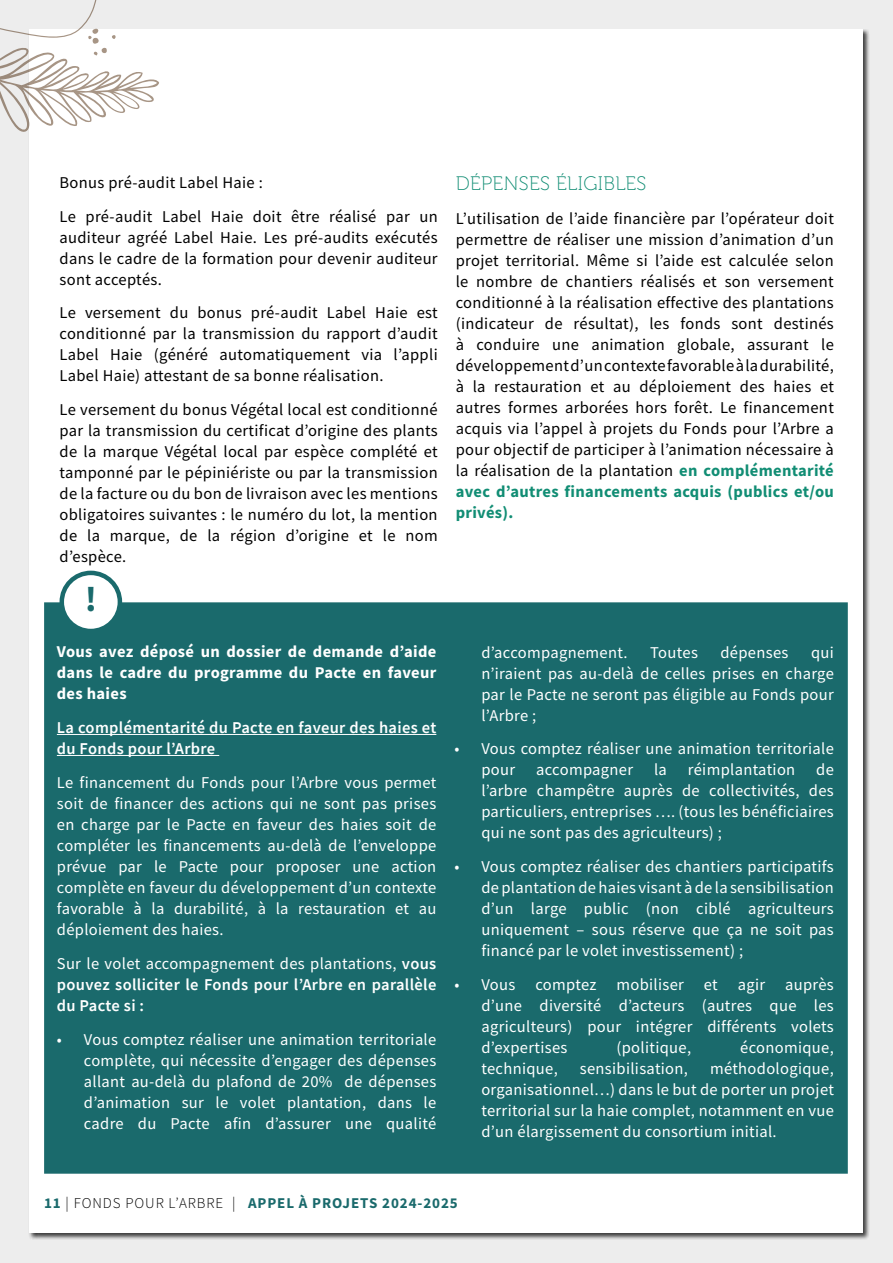
<style>
.page{position:relative;width:893px;height:1263px;background:#ededed}
.page>*{position:absolute;margin:0;border:0;box-sizing:border-box;transform-origin:0 0}
.t1{font:700 36px "Source Sans Pro";color:#1a6a6c}
.t2{font:19.5px "Museo 100";letter-spacing:.02em;color:#118d74}
.t3{font:16.5px/21px "Source Sans Pro";letter-spacing:.02em;color:#fff;text-align:justify}
.t4{font:16.5px/21px "Source Sans Pro";letter-spacing:.02em;color:#000;text-align:justify}
.t5{font:600 16.5px/21px "Source Sans Pro";letter-spacing:.02em;color:#fff}
.t6{font:700 16.5px/21px "Source Sans Pro";letter-spacing:.02em;color:#fff;text-align:justify}
.t7{font:700 15px "Source Sans Pro";letter-spacing:.06em;color:#1a6a6c}
.t8{font:300 15px "Source Sans Pro";letter-spacing:.06em;color:#000}
.s1{font-weight:400}
.s2{font-weight:700;color:#118d74}
.s3{font-weight:300;color:#000}
.s4{font-weight:700;color:#1a6a6c}
</style>
<div class="page">
<div style="left:30px;top:30px;width:833px;height:1203px;background:#fff"></div>
<svg style="left:0;top:0;width:159px;height:134px"></svg>
<div style="left:44px;top:602px;width:804px;height:572px;background:#1a6a6c;border:3px solid #1a6a6c"></div>
<div style="left:62px;top:573px;width:58px;height:58px;background:#fff;border-radius:50%"></div>
<div style="left:60px;top:571px;width:62px;height:62px;border:4px solid #1a6a6c;border-radius:50%"></div>
<hr style="left:57px;top:734px;width:379px;height:1px;background:#fff">
<hr style="left:57px;top:755px;width:162px;height:1px;background:#fff">
<p class="t4" style="left:60px;top:165px;width:380px;line-height:33.8px">Bonus pré-audit Label Haie :<br>Le pré-audit Label Haie doit être réalisé par un</p>
<p class="t4" style="left:60px;top:226px;width:380px">auditeur agréé Label Haie. Les pré-audits exécutés dans le cadre de la formation pour devenir auditeur sont acceptés.</p>
<p class="t4" style="left:60px;top:302px;width:380px">Le versement du bonus pré-audit Label Haie est conditionné par la transmission du rapport d’audit Label Haie (généré automatiquement via l’appli Label Haie) attestant de sa bonne réalisation.</p>
<p class="t4" style="left:60px;top:399px;width:380px">Le versement du bonus Végétal local est conditionné par la transmission du certificat d’origine des plants de la marque Végétal local par espèce complété et tamponné par le pépiniériste ou par la transmission de la facture ou du bon de livraison avec les mentions obligatoires suivantes : le numéro du lot, la mention de la marque, de la région d’origine et le nom d’espèce.</p>
<h1 class="t1" style="left:85px;top:575px;width:14px">!</h1>
<p class="t6" style="left:57px;top:641px;width:381px">Vous avez déposé un dossier de demande d’aide dans le cadre du programme du Pacte en faveur des haies</p>
<p class="t5" style="left:57px;top:717px;width:381px">La complémentarité du Pacte en faveur des haies et du Fonds pour l’Arbre</p>
<p class="t3" style="left:57px;top:772px;width:381px">Le financement du Fonds pour l’Arbre vous permet soit de financer des actions qui ne sont pas prises en charge par le Pacte en faveur des haies soit de compléter les financements au-delà de l’enveloppe prévue par le Pacte pour proposer une action complète en faveur du développement d’un contexte favorable à la durabilité, à la restauration et au déploiement des haies.</p>
<p class="t5" style="left:57px;top:953px;width:381px;text-align:justify"><span class="s1">Sur le volet accompagnement des plantations,</span> vous pouvez solliciter le Fonds pour l’Arbre en parallèle du Pacte si :</p>
<p class="t3" style="left:84px;top:1028px;width:354px;text-indent:-27px">• Vous comptez réaliser une animation territoriale complète, qui nécessite d’engager des dépenses allant au-delà du plafond de 20% de dépenses d’animation sur le volet plantation, dans le cadre du Pacte afin d’assurer une qualité</p>
<p class="t2" style="left:456px;top:173px;width:192px">DÉPENSES ÉLIGIBLES</p>
<p class="t4" style="left:456px;top:208px;width:380px">L’utilisation de l’aide financière par l’opérateur doit permettre de réaliser une mission d’animation d’un projet territorial. Même si l’aide est calculée selon le nombre de chantiers réalisés et son versement conditionné à la réalisation effective des plantations (indicateur de résultat), les fonds sont destinés à conduire une animation globale, assurant le développement d’un contexte favorable à la durabilité, à la restauration et au déploiement des haies et autres formes arborées hors forêt. Le financement acquis via l’appel à projets du Fonds pour l’Arbre a pour objectif de participer à l’animation nécessaire à la réalisation de la plantation <span class="s2">en complémentarité avec d’autres financements acquis (publics et/ou privés).</span></p>
<p class="t3" style="left:481px;top:641px;width:148px">d’accompagnement.</p>
<p class="t3" style="left:650px;top:641px;width:49px">Toutes</p>
<p class="t3" style="left:720px;top:641px;width:70px">dépenses</p>
<p class="t3" style="left:481px;top:641px;width:354px;text-indent:330px">qui n’iraient pas au-delà de celles prises en charge par le Pacte ne seront pas éligible au Fonds pour l’Arbre ;</p>
<p class="t3" style="left:481px;top:738px;width:354px;text-indent:-27px">• Vous comptez réaliser une animation territoriale pour</p>
<p class="t3" style="left:536px;top:759px;width:99px">accompagner</p>
<p class="t3" style="left:654px;top:759px;width:14px">la</p>
<p class="t3" style="left:688px;top:759px;width:109px">réimplantation</p>
<p class="t3" style="left:481px;top:759px;width:354px;text-indent:335px">de l’arbre champêtre auprès de collectivités, des particuliers, entreprises …. (tous les bénéficiaires qui ne sont pas des agriculteurs) ;</p>
<p class="t3" style="left:481px;top:856px;width:354px;text-indent:-27px">• Vous comptez réaliser des chantiers participatifs de plantation de haies visant à de la sensibilisation d’un large public (non ciblé agriculteurs uniquement – sous réserve que ça ne soit pas financé par le volet investissement) ;</p>
<p class="t3" style="left:481px;top:974px;width:354px;text-indent:-27px">• Vous comptez mobiliser et agir auprès d’une diversité d’acteurs (autres que les agriculteurs) pour intégrer différents volets d’expertises</p>
<p class="t3" style="left:616px;top:1037px;width:76px">(politique,</p>
<p class="t3" style="left:740px;top:1037px;width:95px">économique,</p>
<p class="t3" style="left:481px;top:1058px;width:354px;text-indent:229px">méthodologique, organisationnel…) dans le but de porter un projet territorial sur la haie complet, notamment en vue d’un élargissement du consortium initial.</p>
<p class="t3" style="left:481px;top:1058px;width:78px">technique,</p>
<p class="t3" style="left:580px;top:1058px;width:110px">sensibilisation,</p>
<p class="t7" style="left:81px;top:1193px;width:378px"><span class="s3">| FONDS POUR L’ARBRE |</span> AP EL À PROJETS 2024-2025</p>
<p class="t7" style="left:260px;top:1193px;width:211px">APPEL À PROJETS 2024-2025</p>
<p class="t8" style="left:44px;top:1194px;width:193px"><span class="s4">1111</span>| FONDS POUR L’ARBRE |</p>
</div>
